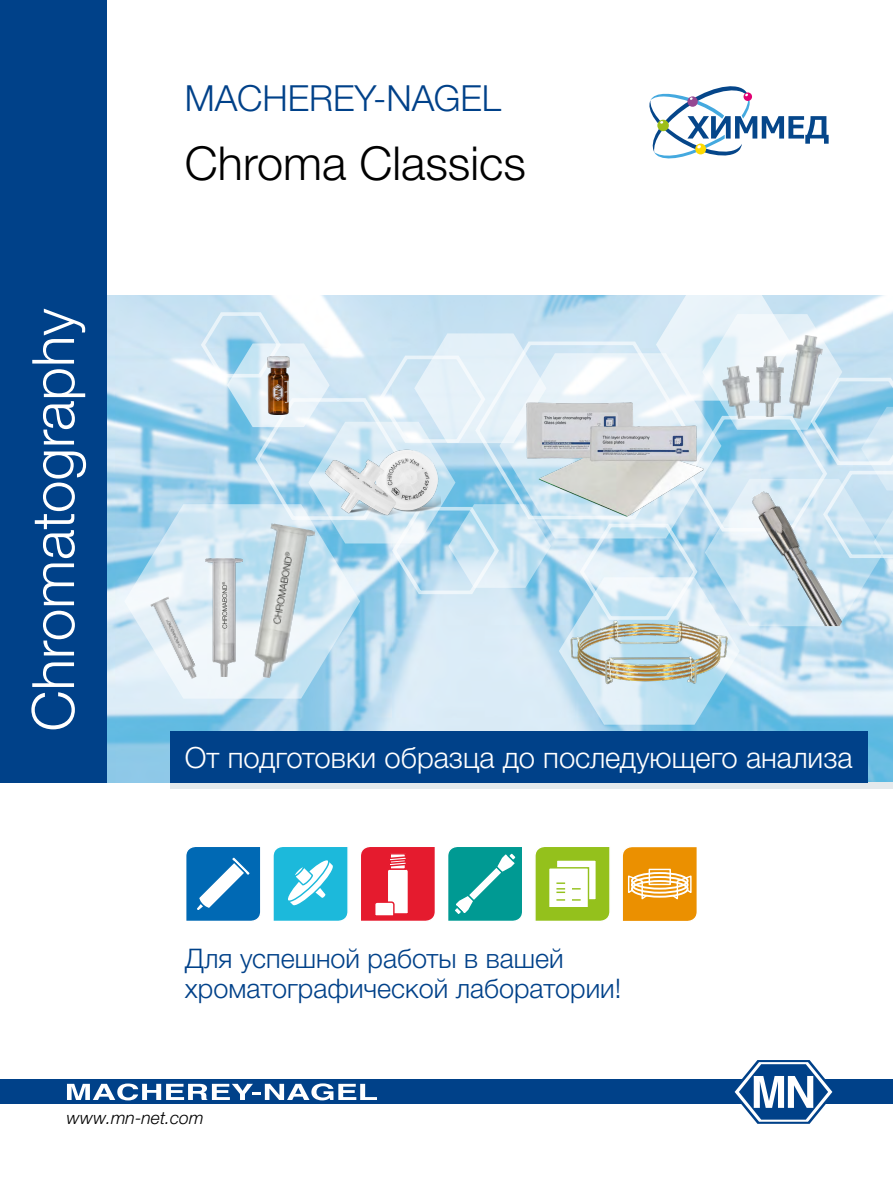
<style>
.page{position:relative;width:893px;height:1191px;background:#fff}
.page>*{position:absolute;margin:0;border:0;box-sizing:border-box;transform-origin:0 0}
.t1{font:300 58.5px "Helvetica Neue LTW1 G";color:#fff}
.t2{font:300 46.8px "Helvetica Neue LTW1 G";color:#000}
.t3{font:300 36px "Helvetica Neue LTW1 G";color:#004189}
.t4{font:300 29.25px "Helvetica Neue LTW1 G";color:#fff}
.t5{font:300 27px/29.7px "Helvetica Neue LTW1 G";color:#004189}
.t6{font:italic 300 17.55px "Helvetica Neue LTW1 G";color:#000}
</style>
<div class="page">
<div style="left:0;top:1079px;width:893px;height:25px;background:#004189"></div>
<svg style="left:67px;top:1083px;width:310px;height:17px"></svg>
<svg style="left:734px;top:1060px;width:99px;height:63px"></svg>
<img style="left:106px;top:296px;width:787px;height:486px">
<svg style="left:122px;top:502px;width:77px;height:200px"></svg>
<img style="left:150px;top:596px;width:49px;height:85px">
<svg style="left:199px;top:296px;width:694px;height:428px"></svg>
<img style="left:524px;top:398px;width:180px;height:118px">
<img style="left:325px;top:449px;width:115px;height:67px">
<img style="left:571px;top:615px;width:157px;height:73px">
<img style="left:268px;top:356px;width:21px;height:58px">
<img style="left:748px;top:487px;width:97px;height:139px">
<div style="left:170px;top:782px;width:723px;height:7px;background:#e3e9ec"></div>
<div style="left:170px;top:731px;width:698px;height:51px;background:#004189"></div>
<div style="left:0;top:0;width:106px;height:782px;background:#004189"></div>
<svg style="left:535px;top:847px;width:75px;height:74px"></svg>
<svg style="left:361px;top:847px;width:74px;height:74px"></svg>
<svg style="left:622px;top:847px;width:75px;height:74px"></svg>
<div style="left:649px;top:868px;width:22px;height:17px;border:1px solid #fff"></div>
<svg style="left:448px;top:847px;width:74px;height:74px"></svg>
<svg style="left:186px;top:847px;width:75px;height:74px"></svg>
<svg style="left:273px;top:847px;width:75px;height:74px"></svg>
<svg style="left:649px;top:86px;width:180px;height:73px"></svg>
<h1 class="t1" style="left:17px;top:731px;width:424px;rotate:-90deg">Chromatography</h1>
<h3 class="t3" style="left:185px;top:76px;width:318px">MACHEREY‑NAGEL</h3>
<h2 class="t2" style="left:185px;top:135px;width:342px">Chroma Classics</h2>
<p class="t4" style="left:185px;top:739px;width:669px">От подготовки образца до последующего анализа</p>
<p class="t5" style="left:185px;top:943px;width:438px">Для успешной работы в вашей хроматографической лаборатории!</p>
<p class="t6" style="left:67px;top:1107px;width:138px">www.mn-net.com</p>
</div>
